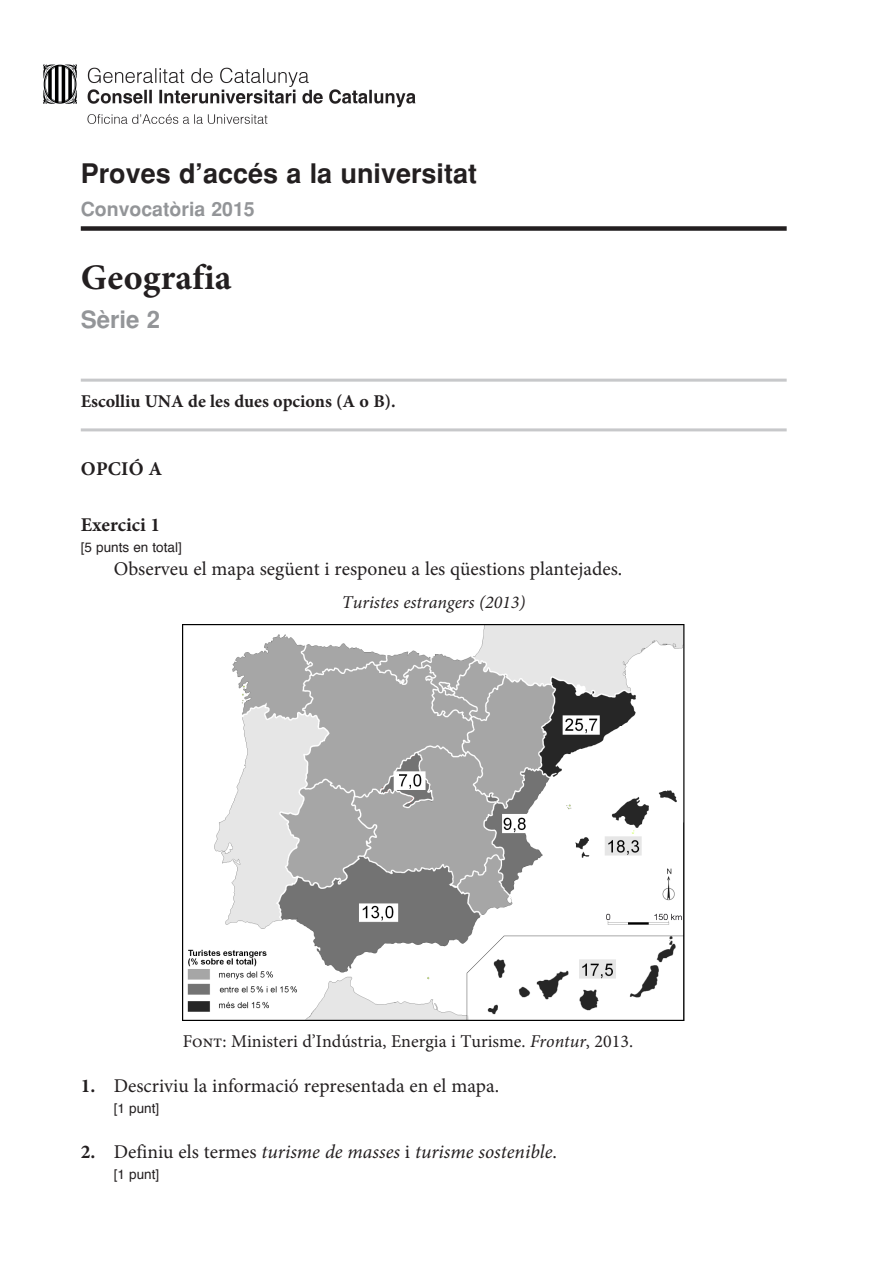
<style>
.page{position:relative;width:893px;height:1263px;background:#fff}
.page>*{position:absolute;margin:0;border:0;box-sizing:border-box;transform-origin:0 0}
.t1{font:700 36px "Minion Pro";letter-spacing:.005em;color:#231f20}
.t2{font:700 27px "Helvetica";color:#231f20}
.t3{font:700 24px "Helvetica";color:#939598}
.Text_exercici{font:19.5px "Minion Pro";color:#231f20}
.Pregunta_1{font:italic 19.5px "Minion Pro";color:#231f20}
.Pregunta_1-2{font:19.5px "Minion Pro";color:#231f20}
.t4{font:700 19.5px "Helvetica";color:#939598}
.Títol_exercici{font:700 19.5px "Minion Pro";color:#231f20}
.Títol_opció{font:700 19.5px "Minion Pro";letter-spacing:.01em;color:#231f20}
.Font_figura-taula{font:18px "Minion Pro";color:#231f20}
.Instruccions{font:700 18px "Minion Pro";color:#231f20}
.Títol_figura-taula-t{font:italic 18px "Minion Pro";color:#231f20}
.Puntuació{font:13.5px "Helvetica";color:#231f20}
.Pregunta_1-puntuació{font:13.5px "Helvetica";color:#231f20}
.s1{font-style:italic}
.s2{font-weight:700}
.s3{font-weight:700;font-style:normal}
.s4{font-style:normal}
</style>
<div class="page">
<div style="left:81px;top:226px;width:706px;height:5px;background:#231f20"></div>
<img style="left:43px;top:64px;width:373px;height:60px">
<hr style="left:81px;top:379px;width:706px;height:3px;background:#c7c8ca">
<hr style="left:81px;top:428px;width:706px;height:3px;background:#c7c8ca">
<img style="left:182px;top:624px;width:503px;height:397px">
<h2 class="t2" style="left:81px;top:157px;width:398px">Proves d’accés a la universitat</h2>
<p class="t4" style="left:81px;top:197px;width:175px">Convocatòria 2015</p>
<h1 class="t1" style="left:81px;top:252px;width:152px">Geografia</h1>
<p class="t3" style="left:81px;top:305px;width:81px">Sèrie 2</p>
<p class="Instruccions" style="left:81px;top:389px;width:316px">Escolliu UNA de les dues opcions (A o B).</p>
<p class="Títol_opció" style="left:81px;top:455px;width:83px">OPCIÓ A</p>
<p class="Títol_exercici" style="left:81px;top:511px;width:81px">Exercici 1</p>
<p class="Puntuació" style="left:81px;top:537px;width:102px">[5 punts en total]</p>
<p class="Text_exercici" style="left:114px;top:555px;width:510px">Observeu el mapa següent i responeu a les qüestions plantejades.</p>
<p class="Títol_figura-taula-t" style="left:342px;top:590px;width:185px">Turistes estrangers (2013)</p>
<p class="Font_figura-taula" style="left:183px;top:1029px;width:452px">Font: Ministeri d’Indústria, Energia i Turisme. <span class="s1">Frontur</span>, 2013.</p>
<p class="Pregunta_1-2" style="left:81px;top:1072px;width:420px"><span class="s2">1.</span> Descriviu la informació representada en el mapa.</p>
<p class="Pregunta_1-puntuació" style="left:114px;top:1097px;width:47px">[1 punt]</p>
<p class="Pregunta_1" style="left:81px;top:1138px;width:478px"><span class="s3">2.</span> <span class="s4">Definiu els termes</span> turisme de masses <span class="s4">i</span> turisme sostenible<span class="s4">.</span></p>
<p class="Pregunta_1-puntuació" style="left:114px;top:1163px;width:47px">[1 punt]</p>
</div>
